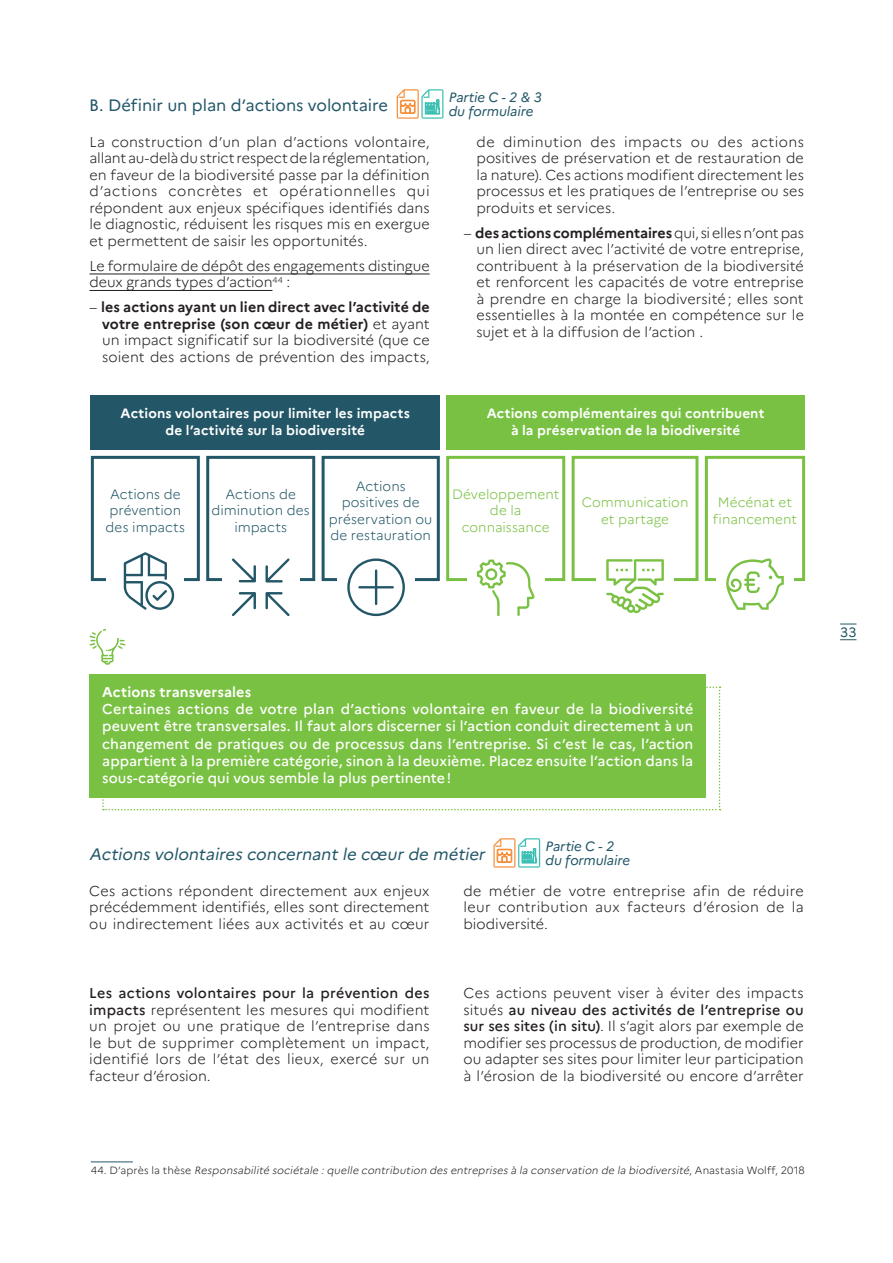
<style>
.page{position:relative;width:893px;height:1263px;background:#fff}
.page>*{position:absolute;margin:0;border:0;box-sizing:border-box;transform-origin:0 0}
.Chapô{font:italic 16.5px "Marianne";color:#235768}
.Chapô-2{font:16.5px "Marianne";letter-spacing:-.005em;color:#235768}
.texte_puces{font:300 14.25px/16.5px "Marianne";letter-spacing:.005em;color:#231f20;text-align:justify}
.texte_courant{font:300 14.25px/16.5px "Marianne";letter-spacing:.005em;color:#231f20;text-align:justify}
.texte_courant-2{font:500 14.25px/17.1px "Marianne";letter-spacing:.005em;color:#fff;text-align:justify}
.texte_courant-3{font:700 14.25px "Marianne";letter-spacing:.005em;color:#fff}
.texte_puces-2{font:700 13.5px "Marianne";letter-spacing:.01em;color:#fff}
.texte_puces-3{font:300 13.5px/16.5px "Marianne";color:#235768;text-align:center}
.texte_puces-4{font:300 13.5px/16.5px "Marianne";letter-spacing:.005em;color:#79c142;text-align:center}
.Chapô-3{font:italic 13.5px/13.5px "Marianne";letter-spacing:-.01em;color:#235768}
.Chapô-4{font:13.5px "Marianne";color:#235768}
.Notes{font:italic 300 10.5px "Marianne";color:#231f20}
.s1{font-weight:700}
.s2{font-weight:500}
.s3{font-style:normal}
</style>
<div class="page">
<hr style="left:91px;top:1162px;width:42px;height:1px;background:#235768">
<svg style="left:840px;top:639px;width:16px;height:1px"></svg>
<svg style="left:840px;top:624px;width:16px;height:1px"></svg>
<hr style="left:89px;top:274px;width:341px;height:1px;background:#231f20">
<hr style="left:89px;top:290px;width:183px;height:1px;background:#231f20">
<svg style="left:102px;top:686px;width:619px;height:124px"></svg>
<div style="left:89px;top:674px;width:617px;height:124px;background:#79c142"></div>
<svg style="left:89px;top:628px;width:37px;height:37px"></svg>
<div style="left:446px;top:456px;width:119px;height:125px;border:3px solid #79c142"></div>
<div style="left:572px;top:456px;width:126px;height:125px;border:3px solid #79c142"></div>
<div style="left:705px;top:456px;width:100px;height:125px;border:3px solid #79c142"></div>
<div style="left:596px;top:570px;width:78px;height:67px;background:#fff"></div>
<div style="left:467px;top:570px;width:77px;height:67px;background:#fff"></div>
<div style="left:716px;top:570px;width:78px;height:67px;background:#fff"></div>
<div style="left:91px;top:456px;width:109px;height:125px;border:3px solid #235768"></div>
<div style="left:206px;top:456px;width:109px;height:125px;border:3px solid #235768"></div>
<div style="left:322px;top:456px;width:118px;height:125px;border:3px solid #235768"></div>
<div style="left:222px;top:570px;width:77px;height:67px;background:#fff"></div>
<div style="left:107px;top:570px;width:77px;height:67px;background:#fff"></div>
<div style="left:337px;top:570px;width:78px;height:67px;background:#fff"></div>
<svg style="left:232px;top:558px;width:58px;height:58px"></svg>
<svg style="left:477px;top:559px;width:58px;height:57px"></svg>
<svg style="left:606px;top:559px;width:58px;height:54px"></svg>
<svg style="left:726px;top:558px;width:58px;height:52px"></svg>
<div style="left:91px;top:395px;width:349px;height:54px;background:#235768"></div>
<div style="left:446px;top:395px;width:359px;height:54px;background:#79c142"></div>
<svg style="left:347px;top:558px;width:58px;height:58px"></svg>
<svg style="left:124px;top:552px;width:50px;height:58px"></svg>
<svg style="left:397px;top:89px;width:46px;height:30px"></svg>
<svg style="left:493px;top:838px;width:47px;height:30px"></svg>
<p class="Chapô-2" style="left:89px;top:95px;width:300px">B. Définir un plan d’actions volontaire</p>
<p class="Chapô-3" style="left:449px;top:91px;width:95px">Partie C - 2 &amp; 3 du formulaire</p>
<p class="texte_puces" style="left:89px;top:134px;width:342px">La construction d’un plan d’actions volontaire, allant au-delà du strict respect de la réglementation, en faveur de la biodiversité passe par la définition d’actions concrètes et opérationnelles qui répondent aux enjeux spécifiques identifiés dans le diagnostic, réduisent les risques mis en exergue et permettent de saisir les opportunités.</p>
<p class="texte_puces" style="left:89px;top:258px;width:342px">Le formulaire de dépôt des engagements distingue deux grands types d’action<sup>44</sup> :</p>
<p class="texte_puces" style="left:102px;top:299px;width:329px;text-indent:-13px">– <span class="s1">les actions ayant un lien direct avec l’activité de votre entreprise (son cœur de métier)</span> et ayant un impact significatif sur la biodiversité (que ce soient des actions de prévention des impacts,</p>
<p class="texte_puces-2" style="left:121px;top:405px;width:291px">Actions volontaires pour limiter les impacts</p>
<p class="texte_puces-2" style="left:165px;top:422px;width:201px">de l’activité sur la biodiversité</p>
<p class="texte_puces-3" style="left:110px;top:486px;width:72px">Actions de</p>
<p class="texte_puces-3" style="left:110px;top:502px;width:73px">prévention</p>
<p class="texte_puces-3" style="left:106px;top:519px;width:81px">des impacts</p>
<p class="texte_puces-3" style="left:212px;top:486px;width:100px">Actions de diminution des impacts</p>
<p class="texte_puces-3" style="left:329px;top:477px;width:105px">Actions positives de préservation ou de restauration</p>
<p class="texte_puces" style="left:476px;top:134px;width:329px">de diminution des impacts ou des actions positives de préservation et de restauration de la nature). Ces actions modifient directement les processus et les pratiques de l’entreprise ou ses produits et services.</p>
<p class="texte_puces" style="left:476px;top:225px;width:329px;text-indent:-13px">– <span class="s1">des actions complémentaires</span> qui, si elles n’ont pas un lien direct avec l’activité de votre entreprise, contribuent à la préservation de la biodiversité et renforcent les capacités de votre entreprise à prendre en charge la biodiversité; elles sont essentielles à la montée en compétence sur le sujet et à la diffusion de l’action .</p>
<p class="texte_puces-2" style="left:487px;top:405px;width:279px">Actions complémentaires qui contribuent</p>
<p class="texte_puces-2" style="left:511px;top:422px;width:231px">à la préservation de la biodiversité</p>
<p class="texte_puces-4" style="left:452px;top:486px;width:109px">Développement de la connaissance</p>
<p class="texte_puces-4" style="left:582px;top:494px;width:108px">Communication et partage</p>
<p class="texte_puces-4" style="left:713px;top:494px;width:86px">Mécénat et financement</p>
<p class="texte_courant-3" style="left:102px;top:683px;width:150px">Actions transversales</p>
<p class="texte_courant-2" style="left:102px;top:701px;width:593px">Certaines actions de votre plan d’actions volontaire en faveur de la biodiversité peuvent être transversales. Il faut alors discerner si l’action conduit directement à un changement de pratiques ou de processus dans l’entreprise. Si c’est le cas, l’action appartient à la première catégorie, sinon à la deuxième. Placez ensuite l’action dans la sous-catégorie qui vous semble la plus pertinente!</p>
<p class="Chapô" style="left:89px;top:844px;width:401px">Actions volontaires concernant le cœurde métier</p>
<p class="Chapô-3" style="left:545px;top:840px;width:86px">Partie C - 2 du formulaire</p>
<p class="texte_puces" style="left:89px;top:882px;width:342px">Ces actions répondent directement aux enjeux précédemment identifiés, elles sont directement ou indirectement liées aux activités et au cœur</p>
<p class="texte_puces" style="left:463px;top:882px;width:342px">de métier de votre entreprise afin de réduire leur contribution aux facteurs d’érosion de la biodiversité.</p>
<p class="texte_courant" style="left:89px;top:985px;width:342px"><span class="s2">Les actions volontaires pour la prévention des impacts</span> représentent les mesures qui modifient un projet ou une pratique de l’entreprise dans le but de supprimer complètement un impact, identifié lors de l’état des lieux, exercé sur un facteur d’érosion.</p>
<p class="texte_courant" style="left:463px;top:985px;width:342px">Ces actions peuvent viser à éviter des impacts situés <span class="s2">au niveau des activités de l’entreprise ou sur ses sites (in situ)</span>. Il s’agit alors par exemple de modifier ses processus de production, de modifier ou adapter ses sites pour limiter leur participation à l’érosion de la biodiversité ou encore d’arrêter</p>
<p class="Notes" style="left:91px;top:1163px;width:716px"><span class="s3">4 4 . D ’ a p r è s l a t h è s e</span> Responsabilité sociétale :quelle contribution des entreprises à la conservation de la biodiversité<span class="s3">, A n a s t a s i a W o l ff, 2 0 1 8</span></p>
<p class="Chapô-4" style="left:840px;top:623px;width:18px">33</p>
</div>
